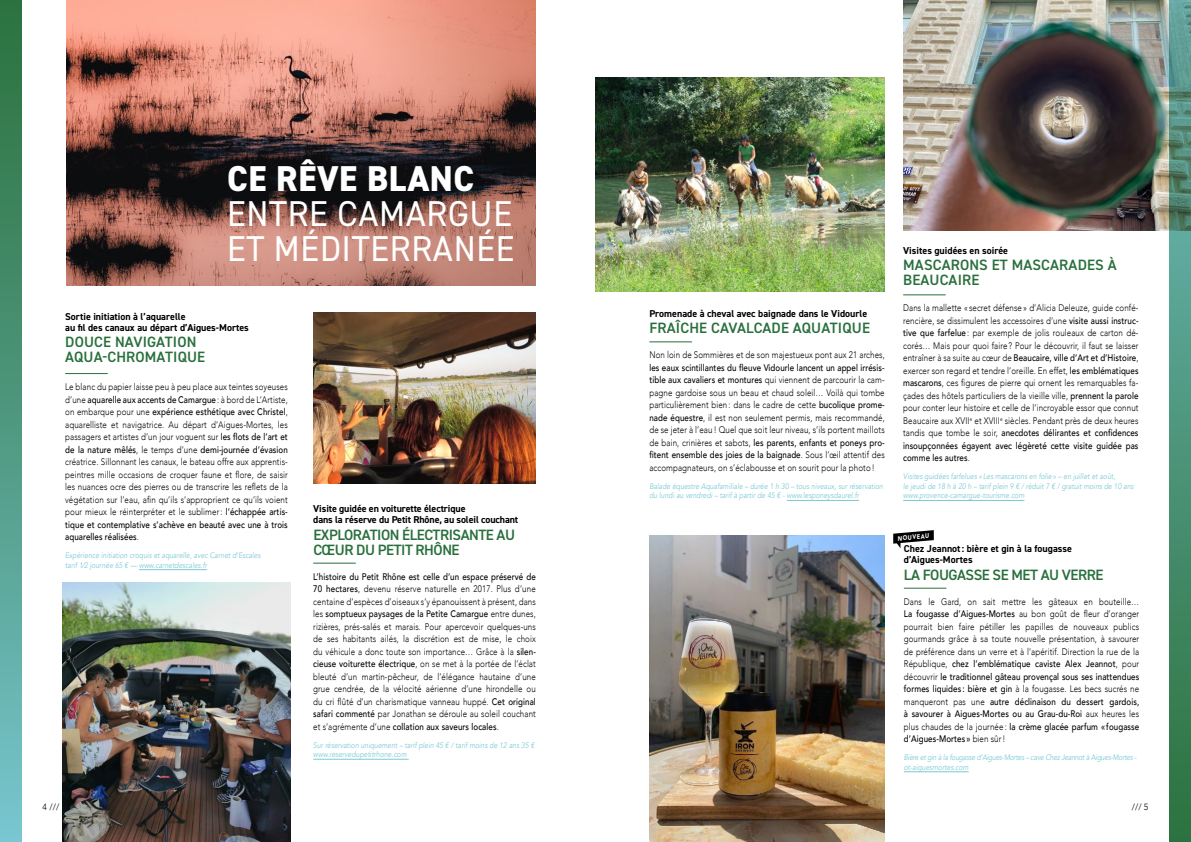
<style>
.page{position:relative;width:1191px;height:842px;background:#fff}
.page>*{position:absolute;margin:0;border:0;box-sizing:border-box;transform-origin:0 0}
.t1{font:36px/35px "DIN2014";letter-spacing:.02em;color:#fff;scale:.96 1}
.t2{font:800 36px "DIN2014";letter-spacing:.02em;color:#fff;scale:.96 1}
.t3{font:600 15px/15px "DIN2014";letter-spacing:.005em;color:#296f3c}
.t4{font:600 15px/15px "DIN2014";letter-spacing:-.03em;color:#296f3c}
.t5{font:700 10px/11px "DIN2014";color:#000}
.t6{font:300 9.5px/12.5px "Avenir";letter-spacing:.01em;color:#000;text-align:justify;scale:.84 1}
.t7{font:300 9px "Avenir";color:#000;scale:.96 1}
.t8{font:italic 8px/9.5px "Avenir";letter-spacing:.01em;color:#7ac9d4;scale:.84 1}
.t9{font:italic 8px/9.5px "Avenir";letter-spacing:-.02em;color:#7ac9d4;scale:.83 1}
.t10{font:900 6.5px "Avenir";color:#fff;scale:.84 1}
.s1{font-weight:500}
</style>
<div class="page">
<div style="left:0;top:0;width:22px;height:842px;background:linear-gradient(to bottom,#296f39,#77c4cc)"></div>
<img style="left:649px;top:536px;width:235px;height:306px">
<hr style="left:139px;top:569px;width:68px;height:1px;background:#7ac9d4">
<hr style="left:65px;top:373px;width:43px;height:1px;background:#296f3c">
<hr style="left:787px;top:500px;width:72px;height:1px;background:#7ac9d4">
<hr style="left:649px;top:341px;width:43px;height:1px;background:#296f3c">
<hr style="left:313px;top:759px;width:96px;height:1px;background:#7ac9d4">
<hr style="left:313px;top:563px;width:43px;height:1px;background:#296f3c">
<hr style="left:903px;top:500px;width:121px;height:1px;background:#7ac9d4">
<hr style="left:903px;top:294px;width:42px;height:1px;background:#296f3c">
<img style="left:63px;top:583px;width:227px;height:259px">
<img style="left:313px;top:312px;width:223px;height:172px">
<img style="left:596px;top:78px;width:288px;height:214px">
<img style="left:903px;top:0;width:266px;height:231px">
<img style="left:66px;top:0;width:470px;height:285px">
<hr style="left:904px;top:771px;width:64px;height:1px;background:#7ac9d4">
<hr style="left:904px;top:588px;width:42px;height:1px;background:#296f3c">
<svg style="left:1169px;top:0;width:22px;height:842px;background:#498d72"></svg>
<svg style="left:893px;top:530px;width:40px;height:18px"></svg>
<h1 class="t2" style="left:227px;top:154px;width:259px">CE RÊVE BLANC</h1>
<h1 class="t1" style="left:227px;top:195px;width:301px">ENTRE CAMARGUE<br>ET MÉDITERRANÉE</h1>
<p class="t5" style="left:65px;top:311px;width:185px">Sortie initiation à l’aquarelle<br>au fil des canaux au départ d’Aigues-Mortes</p>
<h2 class="t3" style="left:65px;top:334px;width:141px">DOUCE NAVIGATION<br>AQUA-CHROMATIQUE</h2>
<p class="t6" style="left:65px;top:381px;width:266px">Le blanc du papier laisse peu à peu place aux teintes soyeuses d’une <span class="s1">aquarelle aux accents de Camargue</span> : à bord de L’Artiste, on embarque pour une <span class="s1">expérience esthétique avec Christel</span>, aquarelliste et navigatrice. Au départ d’Aigues-Mortes, les passagers et artistes d’un jour voguent sur <span class="s1">les flots de l’art et de la nature mêlés</span>, le temps d’une <span class="s1">demi-journée d’évasion </span>créatrice. Sillonnant les canaux, le bateau offre aux apprentis&shy;peintres mille occasions de croquer faune et flore, de saisir les nuances ocre des pierres ou de transcrire les reflets de la végétation sur l’eau, afin qu’ils s’approprient ce qu’ils voient pour mieux le réinterpréter et le sublimer: <span class="s1">l’échappée artis&shy;tique et contemplative s’achève en beauté avec une à trois aquarelles réalisées</span>.</p>
<p class="t8" style="left:65px;top:551px;width:234px">Expérience initiation croquis et aquarelle, avec Carnet d’Escales tarif 1⁄2 journée 65 € — www.carnetdescales.fr</p>
<p class="t7" style="left:43px;top:802px;width:19px">4 ///</p>
<p class="t5" style="left:313px;top:503px;width:206px">Visite guidée en voiturette électrique<br>dans la réserve du Petit Rhône, au soleil couchant</p>
<h2 class="t4" style="left:313px;top:527px;width:203px">EXPLORATION ÉLECTRISANTE AU<br>CŒUR DU PETIT RHÔNE</h2>
<p class="t6" style="left:313px;top:570px;width:266px"><span class="s1">L’histoire du Petit Rhône est celle d’un espace préservé de 70 hectares</span>, devenu réserve naturelle en 2017. Plus d’une centaine d’espèces d’oiseaux s’y épanouissent à présent, dans les <span class="s1">somptueux paysages de la Petite Camargue</span> entre dunes, rizières, prés-salés et marais. Pour apercevoir quelques-uns de ses habitants ailés, la discrétion est de mise, le choix du véhicule a donc toute son importance… Grâce à la <span class="s1">silen&shy;cieuse voiturette électrique</span>, on se met à la portée de l’éclat bleuté d’un martin-pêcheur, de l’élégance hautaine d’une grue cendrée, de la vélocité aérienne d’une hirondelle ou du cri flûté d’un charismatique vanneau huppé. <span class="s1">Cet original safari commenté</span> par Jonathan se déroule au soleil couchant et s’agrémente d’une <span class="s1">collation aux saveurs locales</span>.</p>
<p class="t8" style="left:313px;top:740px;width:265px">Sur réservation uniquement – tarif plein 45 € / tarif moins de 12 ans 35 € www.reservedupetitrhone.com</p>
<p class="t5" style="left:649px;top:308px;width:219px">Promenade à cheval avec baignade dans le Vidourle</p>
<h2 class="t3" style="left:649px;top:320px;width:222px">FRAÎCHE CAVALCADE AQUATIQUE</h2>
<p class="t6" style="left:649px;top:349px;width:282px">Non loin de Sommières et de son majestueux pont aux 21 arches,</p>
<p class="t6" style="left:649px;top:361px;width:282px"><span class="s1">les eaux scintillantes du fleuve Vidourle lancent un appel irrésis&shy;tible aux cavaliers et montures</span> qui viennent de parcourir la cam&shy;pagne gardoise sous un beau et chaud soleil… Voilà qui tombe particulièrement bien : dans le cadre de cette <span class="s1">bucolique prome&shy;nade équestre</span>, il est non seulement permis, mais recommandé, de se jeter à l’eau ! Quel que soit leur niveau, s’ils portent maillots de bain, crinières et sabots, <span class="s1">les parents, enfants et poneys pro&shy;fitent ensemble des joies de la baignade</span>. Sous l’œil attentif des accompagnateurs, on s’éclabousse et on sourit pour la photo!</p>
<p class="t8" style="left:649px;top:482px;width:280px">Balade équestre Aquafamiliale – durée 1 h 30 – tous niveaux, sur réservation du lundi au vendredi – tarif à partir de 45 € - www.lesponeysdaurel.fr</p>
<p class="t5" style="left:903px;top:245px;width:106px">Visites guidées en soirée</p>
<h2 class="t3" style="left:903px;top:257px;width:215px">MASCARONS ET MASCARADES À<br>BEAUCAIRE</h2>
<p class="t6" style="left:903px;top:302px;width:282px">Dans la mallette « secret défense » d’Alicia Deleuze, guide confé&shy;rencière, se dissimulent les accessoires d’une <span class="s1">visite aussi instruc&shy;tive que farfelue</span> : par exemple de jolis rouleaux de carton dé&shy;corés… Mais pour quoi faire ? Pour le découvrir, il faut se laisser entraîner à sa suite au cœur de <span class="s1">Beaucaire, ville d’Art et d’Histoire</span>, exercer son regard et tendre l’oreille. En effet, <span class="s1">les emblématiques mascarons</span>, ces figures de pierre qui ornent les remarquables fa&shy;çades des hôtels particuliers de la vieille ville, <span class="s1">prennent la parole </span>pour conter leur histoire et celle de l’incroyable essor que connut Beaucaire aux XVII<sup>e</sup> et XVIII<sup>e</sup> siècles. Pendant près de deux heures tandis que tombe le soir, <span class="s1">anecdotes délirantes et confidences insoupçonnées égayent avec légèreté cette visite guidée pas comme les autres</span>.</p>
<p class="t8" style="left:903px;top:472px;width:276px">Visites guidées farfelues « Les mascarons en folie » – en juillet et août,<br>le jeudi de 18 h à 20 h – tarif plein 9 € / réduit 7 € / gratuit moins de 10 ans www.provence-camargue-tourisme.com</p>
<p class="t10" style="left:897px;top:533px;width:39px;rotate:-5deg">NOUVEAU</p>
<p class="t5" style="left:904px;top:543px;width:170px">Chez Jeannot: bière et gin à la fougasse d’Aigues-Mortes</p>
<h2 class="t4" style="left:904px;top:567px;width:201px">LA FOUGASSE SE MET AU VERRE</h2>
<p class="t6" style="left:904px;top:595px;width:282px">Dans le Gard, on sait mettre les gâteaux en bouteille… <span class="s1">La fougasse d’Aigues-Mortes</span> au bon goût de fleur d’oranger pourrait bien faire pétiller les papilles de nouveaux publics gourmands grâce à sa toute nouvelle présentation, à savourer de préférence dans un verre et à l’apéritif. Direction la rue de la République, <span class="s1">chez l’emblématique caviste Alex Jeannot</span>, pour découvrir <span class="s1">le traditionnel gâteau provençal sous ses inattendues formes liquides : bière et gin</span> à la fougasse. Les becs sucrés ne manqueront pas une <span class="s1">autre déclinaison du dessert gardois, à savourer à Aigues-Mortes ou au Grau-du-Roi</span> aux heures les plus chaudes de la journée : <span class="s1">la crème glacée parfum « fougasse d’Aigues-Mortes »</span> bien sûr!</p>
<p class="t9" style="left:904px;top:753px;width:282px">Bière et gin à la fougasse d’Aigues-Mortes – cave Chez Jeannot à Aigues-Mortes - ot-aiguesmortes.com</p>
<p class="t7" style="left:1131px;top:802px;width:19px">/// 5</p>
</div>
